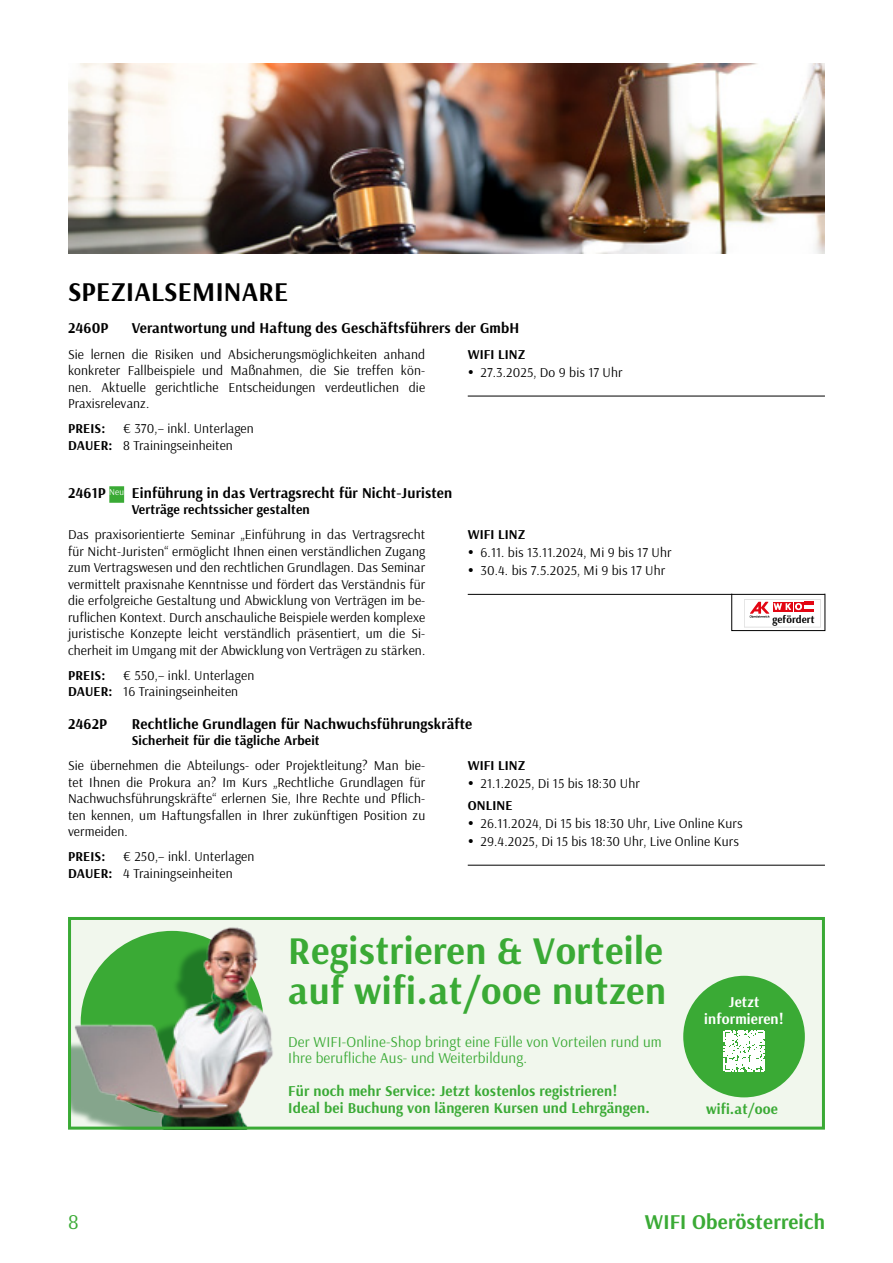
<style>
.page{position:relative;width:893px;height:1263px;background:#fff}
.page>*{position:absolute;margin:0;border:0;box-sizing:border-box;transform-origin:0 0}
.t1{font:700 39px/40.5px "Arsenal";letter-spacing:.01em;color:#3aaa35}
.t2{font:700 27px "Arsenal";letter-spacing:.01em;color:#000}
.t3{font:700 21px "Arsenal";letter-spacing:.01em;color:#3aaa35}
.t4{font:21px "Arsenal";color:#3aaa35}
.t5{font:700 15px "Arsenal";letter-spacing:.01em;color:#000}
.t6{font:700 15px/16.5px "Arsenal";letter-spacing:.01em;color:#3aaa35}
.t7{font:15px/16.5px "Arsenal";letter-spacing:.01em;color:#3aaa35}
.t8{font:700 15px/16.5px "Arsenal";letter-spacing:.01em;color:#fff;text-align:center}
.t9{font:13.5px/16.5px "Arsenal";letter-spacing:.01em;color:#000}
.t10{font:700 13.5px "Arsenal";letter-spacing:.01em;color:#000}
.t11{font:700 10.65px "Arsenal";letter-spacing:.01em;color:#000}
.s1{font-weight:700}
</style>
<div class="page">
<img style="left:68px;top:64px;width:757px;height:189px">
<hr style="left:468px;top:396px;width:357px;height:1px;background:#000">
<div style="left:109px;top:486px;width:15px;height:17px;background:#3aaa35"></div>
<div style="left:731px;top:593px;width:94px;height:38px;border:1px solid #000"></div>
<hr style="left:468px;top:594px;width:357px;height:1px;background:#000">
<div style="left:744px;top:599px;width:77px;height:28px;border:1px solid #e3e3e3"></div>
<svg style="left:750px;top:602px;width:64px;height:16px"></svg>
<hr style="left:468px;top:865px;width:357px;height:1px;background:#000">
<div style="left:68px;top:917px;width:757px;height:212px;background:#f1f7ed"></div>
<div style="left:683px;top:976px;width:122px;height:121px;background:#3aaa35;border-radius:50%"></div>
<svg style="left:724px;top:1031px;width:40px;height:40px;background:#e3f3e2"></svg>
<img style="left:72px;top:927px;width:201px;height:198px">
<div style="left:68px;top:917px;width:757px;height:212px;border:3px solid #3aaa35"></div>
<h2 class="t2" style="left:68px;top:273px;width:222px">SPEZIALSEMINARE</h2>
<p class="t5" style="left:68px;top:318px;width:42px">2460P</p>
<p class="t5" style="left:132px;top:318px;width:389px">Verantwortung und Haftung des Geschäftsführers der GmbH</p>
<p class="t9" style="left:68px;top:346px;width:359px;text-align:justify">Sie lernen die Risiken und Absicherungsmöglichkeiten anhand konkreter Fallbeispiele und Maßnahmen, die Sie treffen kön&shy;nen. Aktuelle gerichtliche Entscheidungen verdeutlichen die Praxisrelevanz.</p>
<p class="t10" style="left:68px;top:419px;width:39px">PREIS:</p>
<p class="t10" style="left:468px;top:345px;width:59px">WIFI LINZ</p>
<p class="t9" style="left:480px;top:363px;width:144px">27.3.2025, Do 9 bis 17 Uhr</p>
<p class="t9" style="left:68px;top:420px;width:187px;text-indent:55px">€ 370,– inkl. Unterlagen<br><span class="s1">DAUER:</span> 8 Trainingseinheiten</p>
<p class="t5" style="left:68px;top:482px;width:386px">2461P <sup>Neu</sup> Einführung in das Vertragsrecht für Nicht-Juristen</p>
<p class="t10" style="left:132px;top:500px;width:179px">Verträge rechtssicher gestalten</p>
<p class="t9" style="left:68px;top:526px;width:359px;text-align:justify">Das praxisorientierte Seminar „Einführung in das Vertragsrecht für Nicht-Juristen“ ermöglicht Ihnen einen verständlichen Zugang zum Vertragswesen und den rechtlichen Grundlagen. Das Seminar vermittelt praxisnahe Kenntnisse und fördert das Verständnis für die erfolgreiche Gestaltung und Abwicklung von Verträgen im be&shy;ruflichen Kontext. Durch anschauliche Beispiele werden komplexe juristische Konzepte leicht verständlich präsentiert, um die Si&shy;cherheit im Umgang mit der Abwicklung von Verträgen zu stärken.</p>
<p class="t10" style="left:68px;top:665px;width:39px">PREIS:</p>
<p class="t9" style="left:68px;top:666px;width:188px;text-indent:55px">€ 550,– inkl. Unterlagen<br><span class="s1">DAUER:</span> 16 Trainingseinheiten</p>
<p class="t10" style="left:468px;top:525px;width:59px">WIFI LINZ</p>
<p class="t9" style="left:480px;top:543px;width:192px;line-height:17.7px">6.11. bis 13.11.2024, Mi 9 bis 17 Uhr<br>30.4. bis 7.5.2025, Mi 9 bis 17 Uhr</p>
<p class="t5" style="left:68px;top:713px;width:41px">2462P</p>
<p class="t5" style="left:132px;top:713px;width:342px">Rechtliche Grundlagen für Nachwuchsführungskräfte</p>
<p class="t10" style="left:132px;top:731px;width:189px">Sicherheit für die tägliche Arbeit</p>
<p class="t9" style="left:68px;top:757px;width:359px;text-align:justify">Sie übernehmen die Abteilungs- oder Projektleitung? Man bie&shy;tet Ihnen die Prokura an? Im Kurs „Rechtliche Grundlagen für Nachwuchsführungskräfte“ erlernen Sie, Ihre Rechte und Pflich&shy;ten kennen, um Haftungsfallen in Ihrer zukünftigen Position zu vermeiden.</p>
<p class="t10" style="left:68px;top:847px;width:39px">PREIS:</p>
<p class="t10" style="left:468px;top:756px;width:59px">WIFI LINZ</p>
<p class="t9" style="left:480px;top:775px;width:161px">21.1.2025, Di 15 bis 18:30 Uhr</p>
<p class="t10" style="left:468px;top:796px;width:46px">ONLINE</p>
<p class="t9" style="left:480px;top:814px;width:264px;line-height:17.7px">26.11.2024, Di 15 bis 18:30 Uhr, Live Online Kurs<br>29.4.2025, Di 15 bis 18:30 Uhr, Live Online Kurs</p>
<p class="t9" style="left:68px;top:848px;width:188px;text-indent:55px">€ 250,– inkl. Unterlagen<br><span class="s1">DAUER:</span> 4 Trainingseinheiten</p>
<p class="t11" style="left:772px;top:612px;width:44px">gefördert</p>
<h1 class="t1" style="left:288px;top:929px;width:379px">Registrieren &amp; Vorteile auf wifi.at/ooe nutzen</h1>
<p class="t7" style="left:288px;top:1033px;width:375px">Der WIFI-Online-Shop bringt eine Fülle von Vorteilen rund um<br>Ihre berufliche Aus- und Weiterbildung.</p>
<p class="t6" style="left:288px;top:1082px;width:363px">Für noch mehr Service: Jetzt kostenlos registrieren!<br>Ideal bei Buchung von längeren Kursen und Lehrgängen.</p>
<p class="t8" style="left:704px;top:994px;width:81px">Jetzt informieren!</p>
<p class="t6" style="left:706px;top:1100px;width:73px">wifi.at/ooe</p>
<h3 class="t4" style="left:68px;top:1207px;width:12px">8</h3>
<h3 class="t3" style="left:645px;top:1207px;width:182px">WIFI Oberösterreich</h3>
</div>
